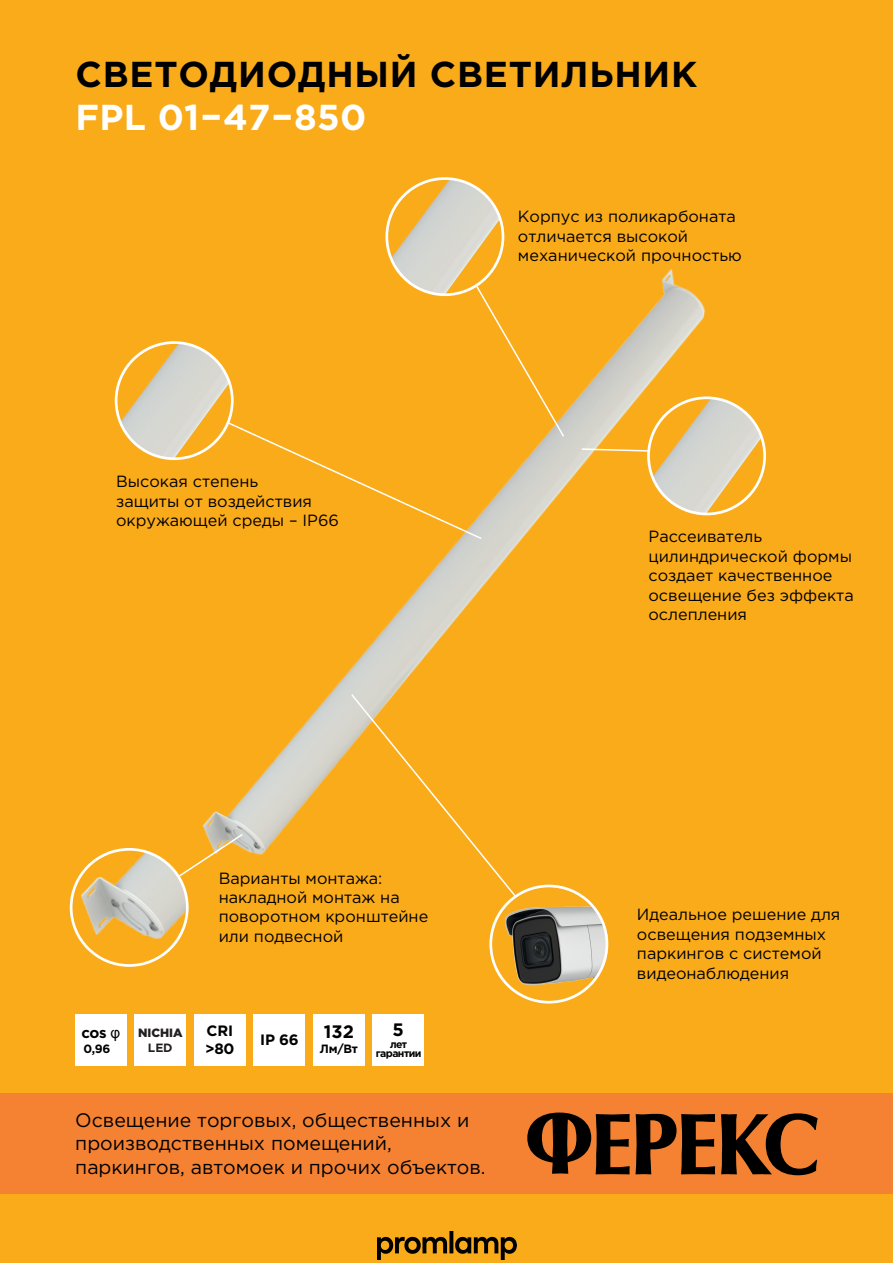
<style>
.page{position:relative;width:893px;height:1263px;background:#faab1a}
.page>*{position:absolute;margin:0;border:0;box-sizing:border-box;transform-origin:0 0}
.t1{font:700 36px "Gotham Pro";letter-spacing:.02em;color:#000001}
.t2{font:700 36px "Gotham Pro";letter-spacing:.01em;color:#fff}
.t3{font:19.5px/23.4px "Gotham Pro";color:#000001}
.t4{font:700 18px "Gotham Pro";color:#000001}
.t5{font:16.2px/19.5px "Gotham Pro";color:#000001}
.t6{font:700 15px/18px "Gotham Pro";letter-spacing:-.025em;color:#000001}
.t7{font:700 12px "Gotham Pro";color:#000001}
.t8{font:900 12px "Gotham Pro";letter-spacing:-.005em;color:#231f20}
.t9{font:700 12px "Gotham Pro";color:#231f20}
.t10{font:700 10.5px/9.8px "Gotham Pro";letter-spacing:-.055em;color:#000001;text-align:center}
.s1{font-family:"Arial";font-weight:400}
</style>
<div class="page">
<div style="left:0;top:1094px;width:893px;height:100px;background:#f48232"></div>
<svg style="left:527px;top:1112px;width:291px;height:63px"></svg>
<div style="left:75px;top:1014px;width:51px;height:51px;background:#fff"></div>
<div style="left:135px;top:1014px;width:51px;height:51px;background:#fff"></div>
<div style="left:254px;top:1014px;width:51px;height:51px;background:#fff"></div>
<div style="left:194px;top:1014px;width:51px;height:51px;background:#fff"></div>
<div style="left:313px;top:1014px;width:51px;height:51px;background:#fff"></div>
<div style="left:373px;top:1014px;width:51px;height:51px;background:#fff"></div>
<img style="left:69px;top:177px;width:697px;height:843px">
<img style="left:648px;top:398px;width:117px;height:116px">
<img style="left:116px;top:343px;width:110px;height:116px">
<img style="left:387px;top:179px;width:116px;height:104px">
<div style="left:647px;top:396px;width:119px;height:119px;border:3px solid #fff;border-radius:50%"></div>
<div style="left:385px;top:177px;width:119px;height:119px;border:3px solid #fff;border-radius:50%"></div>
<div style="left:115px;top:341px;width:119px;height:119px;border:3px solid #fff;border-radius:50%"></div>
<img style="left:491px;top:886px;width:116px;height:116px">
<div style="left:489px;top:885px;width:119px;height:118px;border:3px solid #fff;border-radius:50%"></div>
<svg style="left:130px;top:832px;width:114px;height:77px"></svg>
<svg style="left:580px;top:447px;width:70px;height:5px"></svg>
<svg style="left:226px;top:283px;width:340px;height:257px"></svg>
<svg style="left:350px;top:693px;width:168px;height:206px"></svg>
<img style="left:71px;top:849px;width:116px;height:116px">
<div style="left:70px;top:848px;width:119px;height:119px;border:3px solid #fff;border-radius:50%"></div>
<img style="left:378px;top:1232px;width:139px;height:27px">
<h1 class="t1" style="left:76px;top:53px;width:623px">СВЕТОДИОДНЫЙ СВЕТИЛЬНИК</h1>
<h1 class="t2" style="left:76px;top:96px;width:292px">FPL 01−47−850</h1>
<p class="t5" style="left:116px;top:472px;width:224px">Высокая степень<br>защиты от воздействия окружающей среды – IP66</p>
<p class="t5" style="left:518px;top:207px;width:225px">Корпус из поликарбоната отличается высокой механической прочностью</p>
<p class="t5" style="left:648px;top:527px;width:207px">Рассеиватель цилиндрической формы создает качественное освещение без эффекта ослепления</p>
<p class="t5" style="left:219px;top:868px;width:211px">Варианты монтажа: накладной монтаж на поворотном кронштейне или подвесной</p>
<p class="t6" style="left:81px;top:1023px;width:40px">cos <span class="s1">φ</span></p>
<p class="t7" style="left:84px;top:1041px;width:28px">0,96</p>
<p class="t8" style="left:138px;top:1026px;width:46px">NICHIA</p>
<p class="t9" style="left:148px;top:1040px;width:26px">LED</p>
<p class="t6" style="left:205px;top:1022px;width:31px">CRI &gt;80</p>
<p class="t4" style="left:324px;top:1021px;width:31px">132</p>
<p class="t6" style="left:260px;top:1031px;width:40px">IP 66</p>
<p class="t7" style="left:320px;top:1041px;width:39px">Лм/Вт</p>
<p class="t4" style="left:393px;top:1019px;width:13px">5</p>
<p class="t10" style="left:376px;top:1039px;width:47px">лет гарантии</p>
<p class="t3" style="left:75px;top:1108px;width:412px">Освещение торговых, общественных и производственных помещений, паркингов, автомоек и прочих объектов.</p>
<p class="t5" style="left:637px;top:905px;width:205px">Идеальное решение для освещения подземных паркингов с системой видеонаблюдения</p>
</div>
